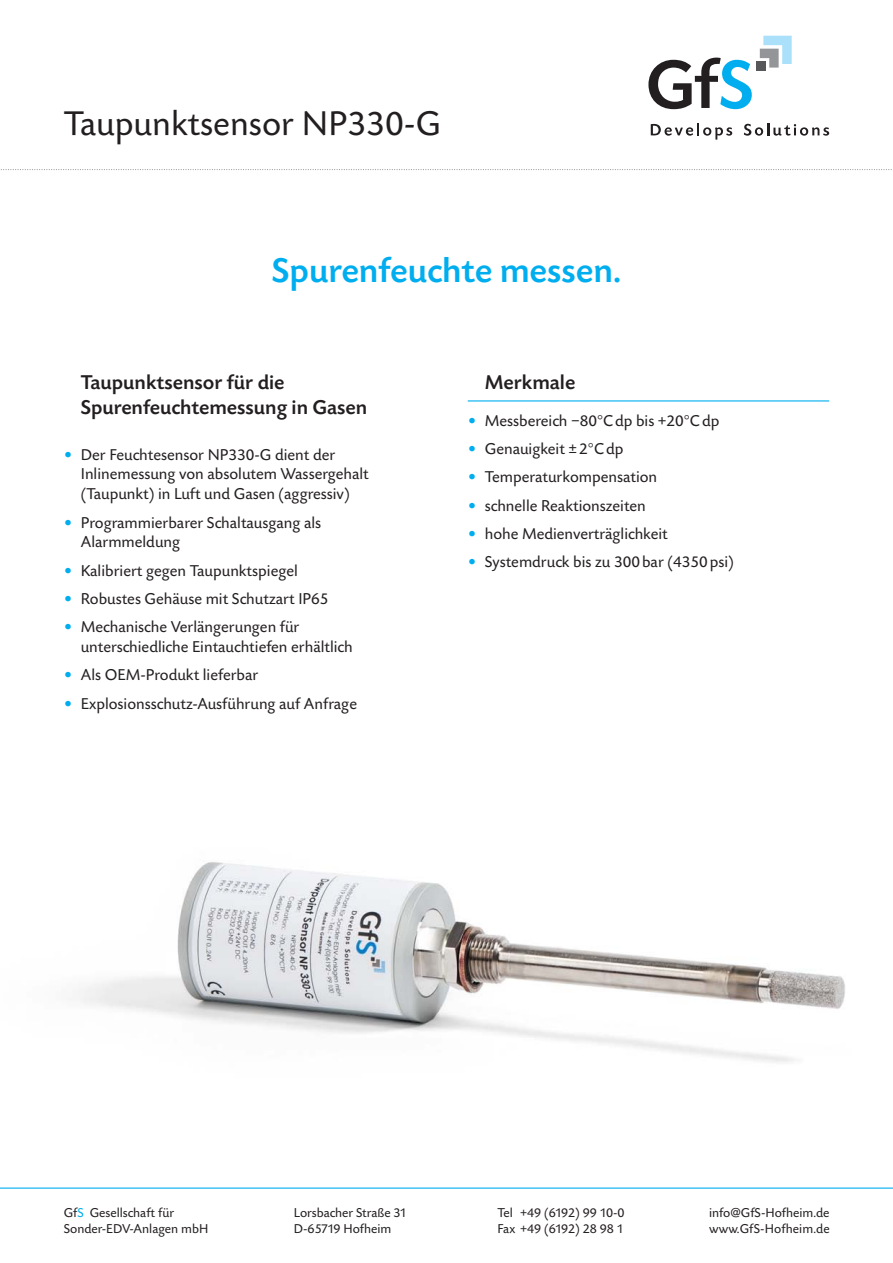
<style>
.page{position:relative;width:893px;height:1263px;background:#fff}
.page>*{position:absolute;margin:0;border:0;box-sizing:border-box;transform-origin:0 0}
.Hauptüberschrift{font:36px "Today SB";color:#231f20}
.Slogon{font:500 36px "Today SB";color:#00aeef}
.Auflistung_Überschri{font:500 21px/25.2px "Today SB";color:#231f20}
.Auflistung{font:16.5px/19.8px "Today SB";color:#231f20}
.t1{font:13.5px "Today SB";color:#231f20}
.t2{font:13.5px "Today SB";letter-spacing:-.03em;color:#231f20}
.s1{color:#00aeef}
</style>
<div class="page">
<svg style="left:0;top:169px;width:892px;height:1px"></svg>
<img style="left:78px;top:862px;width:767px;height:200px">
<hr style="left:0;top:1187px;width:893px;height:2px;background:#00aeef">
<svg style="left:648px;top:58px;width:104px;height:51px"></svg>
<svg style="left:651px;top:123px;width:81px;height:17px"></svg>
<svg style="left:744px;top:123px;width:85px;height:13px"></svg>
<svg style="left:760px;top:36px;width:32px;height:32px"></svg>
<div style="left:756px;top:62px;width:10px;height:9px;background:#57585a"></div>
<hr style="left:468px;top:400px;width:361px;height:1px;background:#00aeef">
<p class="Hauptüberschrift" style="left:64px;top:105px;width:379px">Taupunktsensor NP330-G</p>
<p class="Slogon" style="left:272px;top:251px;width:351px">Spurenfeuchte messen.</p>
<p class="Auflistung_Überschri" style="left:81px;top:370px;width:288px">Taupunktsensor für die<br>Spurenfeuchtemessung in Gasen</p>
<p class="Auflistung" style="left:81px;top:445px;width:290px;text-indent:-17px"><span class="s1">•</span> Der Feuchtesensor NP330-G dient der<br>Inlinemessung von absolutem Wassergehalt (Taupunkt) in Luft und Gasen (aggressiv)</p>
<p class="Auflistung" style="left:81px;top:513px;width:242px;text-indent:-17px"><span class="s1">•</span> Programmierbarer Schaltausgang als<br>Alarmmeldung</p>
<p class="Auflistung" style="left:64px;top:561px;width:236px"><span class="s1">•</span> Kalibriert gegen Taupunktspiegel</p>
<p class="Auflistung" style="left:64px;top:589px;width:266px"><span class="s1">•</span> Robustes Gehäuse mit Schutzart IP65</p>
<p class="Auflistung" style="left:81px;top:618px;width:274px;text-indent:-17px"><span class="s1">•</span> Mechanische Verlängerungen für unterschiedliche Eintauchtiefen erhältlich</p>
<p class="Auflistung" style="left:64px;top:666px;width:196px"><span class="s1">•</span> Als OEM-Produkt lieferbar</p>
<p class="Auflistung" style="left:64px;top:694px;width:295px"><span class="s1">•</span> Explosionsschutz-Ausführung auf Anfrage</p>
<p class="Auflistung_Überschri" style="left:485px;top:370px;width:92px">Merkmale</p>
<p class="Auflistung" style="left:468px;top:411px;width:253px"><span class="s1">•</span> Messbereich −80°Cdp bis +20°Cdp</p>
<p class="Auflistung" style="left:468px;top:439px;width:157px"><span class="s1">•</span> Genauigkeit ±2°Cdp</p>
<p class="Auflistung" style="left:468px;top:468px;width:191px"><span class="s1">•</span> Temperaturkompensation</p>
<p class="Auflistung" style="left:468px;top:496px;width:180px"><span class="s1">•</span> schnelle Reaktionszeiten</p>
<p class="Auflistung" style="left:468px;top:524px;width:202px"><span class="s1">•</span> hohe Medienverträglichkeit</p>
<p class="Auflistung" style="left:468px;top:553px;width:268px"><span class="s1">•</span> Systemdruck bis zu 300bar (4350psi)</p>
<p class="t1" style="left:64px;top:1205px;width:112px">Gf<span class="s1">S</span> Gesellschaft für</p>
<p class="t1" style="left:64px;top:1222px;width:146px">Sonder-EDV-Anlagen mbH</p>
<p class="t1" style="left:294px;top:1205px;width:115px">Lorsbacher Straße 31</p>
<p class="t1" style="left:294px;top:1222px;width:99px">D-65719 Hofheim</p>
<p class="t2" style="left:497px;top:1205px;width:129px">Tel +49 (6192) 99 10-0</p>
<p class="t1" style="left:497px;top:1222px;width:128px">Fax +49 (6192) 28 98 1</p>
<p class="t1" style="left:709px;top:1205px;width:122px">info@GfS-Hofheim.de</p>
<p class="t1" style="left:709px;top:1222px;width:122px">www.GfS-Hofheim.de</p>
</div>
